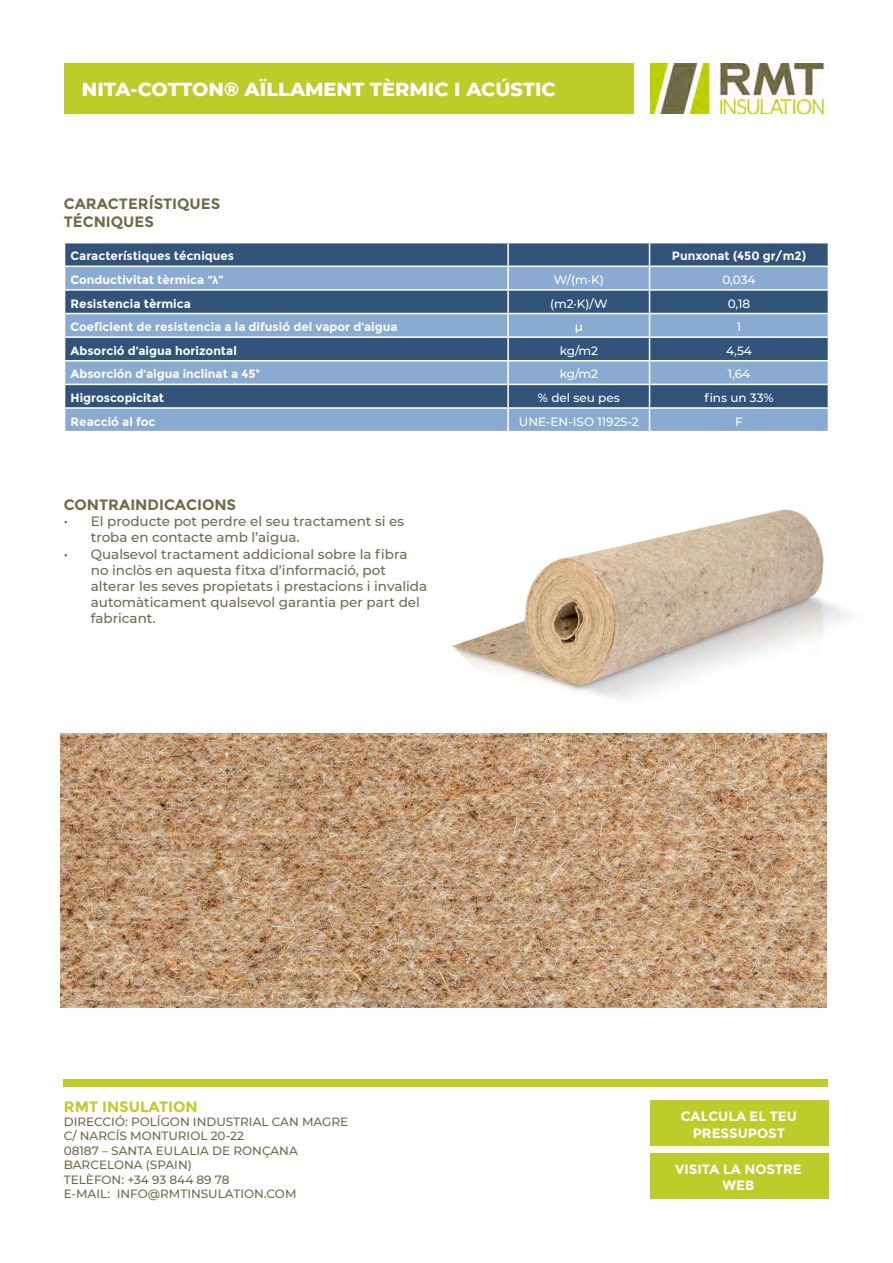
<style>
.page{position:relative;width:893px;height:1263px;background:#fff}
.page>*{position:absolute;margin:0;border:0;box-sizing:border-box;transform-origin:0 0}
.t1{font:800 19.35px "Montserrat";color:#fff}
.t2{font:700 15px/18px "Montserrat";color:#706a4a}
.t3{font:700 15px "Montserrat";color:#bdcc28}
.t4{font:500 13.5px/16.2px "Montserrat";color:#706a4a}
.t5{font:700 13.5px/16.2px "Montserrat";color:#fff;text-align:center}
.t6{font:700 12px "Montserrat";color:#fff}
.t7{font:500 12px/14.4px "Montserrat";color:#706a4a}
.t8{font:500 12px "Montserrat";color:#fff}
.s1{font-family:"Calibri"}
</style>
<div class="page">
<img style="left:451px;top:509px;width:399px;height:247px">
<div style="left:63px;top:1079px;width:765px;height:7px;background:#bdcc28"></div>
<img style="left:651px;top:63px;width:175px;height:51px">
<div style="left:65px;top:63px;width:569px;height:51px;background:#bdcc28"></div>
<svg style="left:65px;top:243px;width:763px;height:23px;background:#3a5a80"></svg>
<svg style="left:65px;top:267px;width:763px;height:164px;background:#6586ad"></svg>
<hr style="left:507px;top:243px;width:2px;height:23px;background:#fff">
<hr style="left:507px;top:291px;width:2px;height:22px;background:#fff">
<hr style="left:507px;top:338px;width:2px;height:22px;background:#fff">
<hr style="left:507px;top:385px;width:2px;height:22px;background:#fff">
<hr style="left:508px;top:289px;width:141px;height:2px;background:#fff">
<hr style="left:649px;top:289px;width:180px;height:2px;background:#fff">
<hr style="left:507px;top:267px;width:2px;height:22px;background:#fff">
<hr style="left:64px;top:289px;width:444px;height:2px;background:#fff">
<hr style="left:64px;top:313px;width:444px;height:1px;background:#fff">
<hr style="left:508px;top:313px;width:141px;height:1px;background:#fff">
<hr style="left:649px;top:313px;width:180px;height:1px;background:#fff">
<hr style="left:507px;top:314px;width:2px;height:22px;background:#fff">
<hr style="left:64px;top:336px;width:444px;height:2px;background:#fff">
<hr style="left:508px;top:336px;width:141px;height:2px;background:#fff">
<hr style="left:649px;top:336px;width:180px;height:2px;background:#fff">
<hr style="left:64px;top:360px;width:444px;height:1px;background:#fff">
<hr style="left:508px;top:360px;width:141px;height:1px;background:#fff">
<hr style="left:649px;top:360px;width:180px;height:1px;background:#fff">
<hr style="left:507px;top:361px;width:2px;height:23px;background:#fff">
<hr style="left:64px;top:384px;width:444px;height:1px;background:#fff">
<hr style="left:508px;top:384px;width:141px;height:1px;background:#fff">
<hr style="left:649px;top:384px;width:180px;height:1px;background:#fff">
<hr style="left:64px;top:407px;width:444px;height:2px;background:#fff">
<hr style="left:508px;top:407px;width:141px;height:2px;background:#fff">
<hr style="left:649px;top:407px;width:180px;height:2px;background:#fff">
<hr style="left:507px;top:409px;width:2px;height:22px;background:#fff">
<svg style="left:649px;top:243px;width:1px;height:188px"></svg>
<div style="left:650px;top:1100px;width:178px;height:46px;background:#bdcc28"></div>
<div style="left:650px;top:1153px;width:178px;height:46px;background:#bdcc28"></div>
<img style="left:60px;top:733px;width:766px;height:274px">
<h1 class="t1" style="left:82px;top:75px;width:475px">NITA-COTTON® AÏLLAMENT TÈRMIC I ACÚSTIC</h1>
<p class="t2" style="left:64px;top:195px;width:158px">CARACTERÍSTIQUES<br>TÉCNIQUES</p>
<p class="t6" style="left:71px;top:249px;width:165px">Característiques técniques</p>
<p class="t6" style="left:672px;top:249px;width:136px">Punxonat (450 gr/m2)</p>
<p class="t6" style="left:71px;top:273px;width:154px">Conductivitat tèrmica “<span class="s1">λ</span>”</p>
<p class="t8" style="left:554px;top:271px;width:51px">W/(m·K)</p>
<p class="t8" style="left:722px;top:271px;width:35px">0,034</p>
<p class="t6" style="left:71px;top:296px;width:122px">Resistencia tèrmica</p>
<p class="t8" style="left:550px;top:295px;width:59px">(m2·K)/W</p>
<p class="t8" style="left:728px;top:295px;width:24px">0,18</p>
<p class="t6" style="left:71px;top:320px;width:328px">Coeficient de resistencia a la difusió del vapor d’aigua</p>
<p class="t8" style="left:575px;top:318px;width:10px">µ</p>
<p class="t8" style="left:737px;top:318px;width:6px">1</p>
<p class="t6" style="left:71px;top:343px;width:168px">Absorció d’aigua horizontal</p>
<p class="t8" style="left:560px;top:342px;width:40px">kg/m2</p>
<p class="t8" style="left:726px;top:342px;width:27px">4,54</p>
<p class="t6" style="left:71px;top:367px;width:191px">Absorción d’aigua inclinat a 45º</p>
<p class="t8" style="left:560px;top:366px;width:40px">kg/m2</p>
<p class="t8" style="left:728px;top:366px;width:24px">1,64</p>
<p class="t6" style="left:71px;top:391px;width:95px">Higroscopicitat</p>
<p class="t8" style="left:538px;top:389px;width:83px">% del seu pes</p>
<p class="t8" style="left:704px;top:389px;width:71px">fins un 33%</p>
<p class="t6" style="left:71px;top:414px;width:86px">Reacció al foc</p>
<p class="t8" style="left:519px;top:413px;width:121px">UNE-EN-ISO 11925-2</p>
<p class="t8" style="left:735px;top:413px;width:9px">F</p>
<p class="t2" style="left:64px;top:496px;width:174px">CONTRAINDICACIONS</p>
<p class="t4" style="left:91px;top:513px;width:315px;text-indent:-27px">• El producte pot perdre el seu tractament si es troba en contacte amb l’aigua.</p>
<p class="t4" style="left:91px;top:545px;width:338px;text-indent:-27px">• Qualsevol tractament addicional sobre la fibra no inclòs en aquesta fitxa d’informació, pot alterar les seves propietats i prestacions i invalida automàticament qualsevol garantia per part del fabricant.</p>
<p class="t3" style="left:64px;top:1097px;width:135px">RMT INSULATION</p>
<p class="t7" style="left:64px;top:1114px;width:286px">DIRECCIÓ: POLÍGON INDUSTRIAL CAN MAGRE<br>C/ NARCÍS MONTURIOL 20-22<br>08187 – SANTA EULALIA DE RONÇANA<br>BARCELONA (SPAIN)<br>TELÈFON: +34 93 844 89 78<br>E-MAIL: INFO@RMTINSULATION.COM</p>
<p class="t5" style="left:681px;top:1108px;width:118px">CALCULA EL TEU<br>PRESSUPOST</p>
<p class="t5" style="left:675px;top:1161px;width:128px">VISITA LA NOSTRE<br>WEB</p>
</div>
